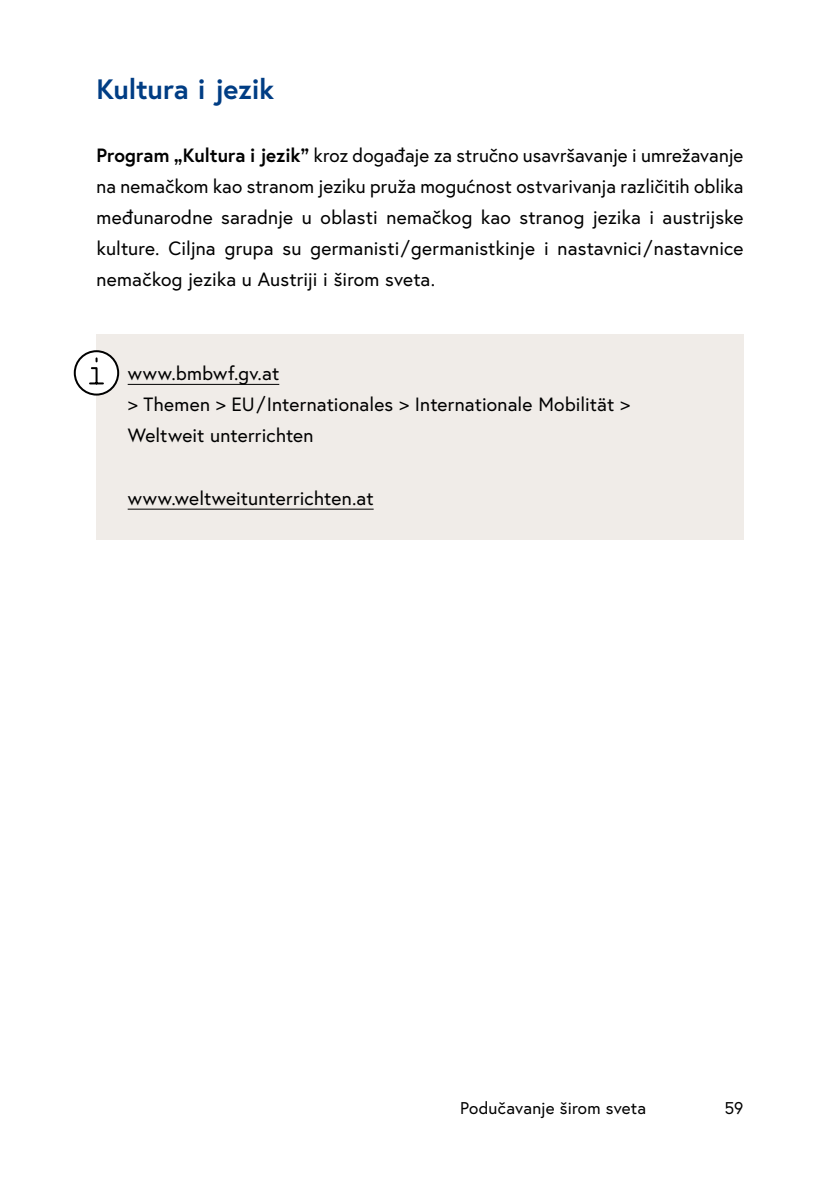
<style>
.page{position:relative;width:840px;height:1191px;background:#fff}
.page>*{position:absolute;margin:0;border:0;box-sizing:border-box;transform-origin:0 0}
.h2_ohne_Nummerierung{font:700 28px "Europa Austria";letter-spacing:-.005em;color:#003d84}
.p_Abstand_danach_mehr{font:19.2px/31.2px "Europa Austria";letter-spacing:.005em;color:#000;text-align:justify}
.Infobox_p_Infobox{font:19.2px/31.2px "Europa Austria";letter-spacing:.005em;color:#000}
.t1{font:17px "Europa Austria";letter-spacing:.01em;color:#000}
.s1{font-weight:700}
</style>
<div class="page">
<div style="left:96px;top:334px;width:647px;height:144px;background:#f0ece8"></div>
<hr style="left:128px;top:384px;width:151px;height:1px;background:#000">
<div style="left:96px;top:458px;width:647px;height:82px;background:#f0ece8"></div>
<hr style="left:128px;top:509px;width:245px;height:1px;background:#000">
<div style="left:75px;top:351px;width:43px;height:43px;background:#fff;border-radius:50%"></div>
<div style="left:74px;top:350px;width:45px;height:45px;border:2px solid #000;border-radius:50%"></div>
<svg style="left:89px;top:357px;width:15px;height:28px"></svg>
<h2 class="h2_ohne_Nummerierung" style="left:96px;top:70px;width:179px">Kultura i jezik</h2>
<p class="p_Abstand_danach_mehr" style="left:96px;top:139px;width:648px"><span class="s1">Program „Kultura i jezik”</span> kroz događaje za stručno usavršavanje i umrežavanje na nemačkom kao stranom jeziku pruža mogućnost ostvarivanja različitih oblika međunarodne saradnje u oblasti nemačkog kao stranog jezika i austrijske kulture. Ciljna grupa su germanisti/germanistkinje i nastavnici/nastavnice nemačkog jezika u Austriji i širom sveta.</p>
<p class="Infobox_p_Infobox" style="left:128px;top:357px;width:503px">www.bmbwf.gv.at<br>&gt; Themen &gt; EU/Internationales &gt; Internationale Mobilität &gt;<br>Weltweit unterrichten</p>
<p class="Infobox_p_Infobox" style="left:128px;top:482px;width:247px">www.weltweitunterrichten.at</p>
<p class="t1" style="left:460px;top:1096px;width:187px">Podučavanje širom sveta</p>
<p class="t1" style="left:724px;top:1096px;width:20px">59</p>
</div>
